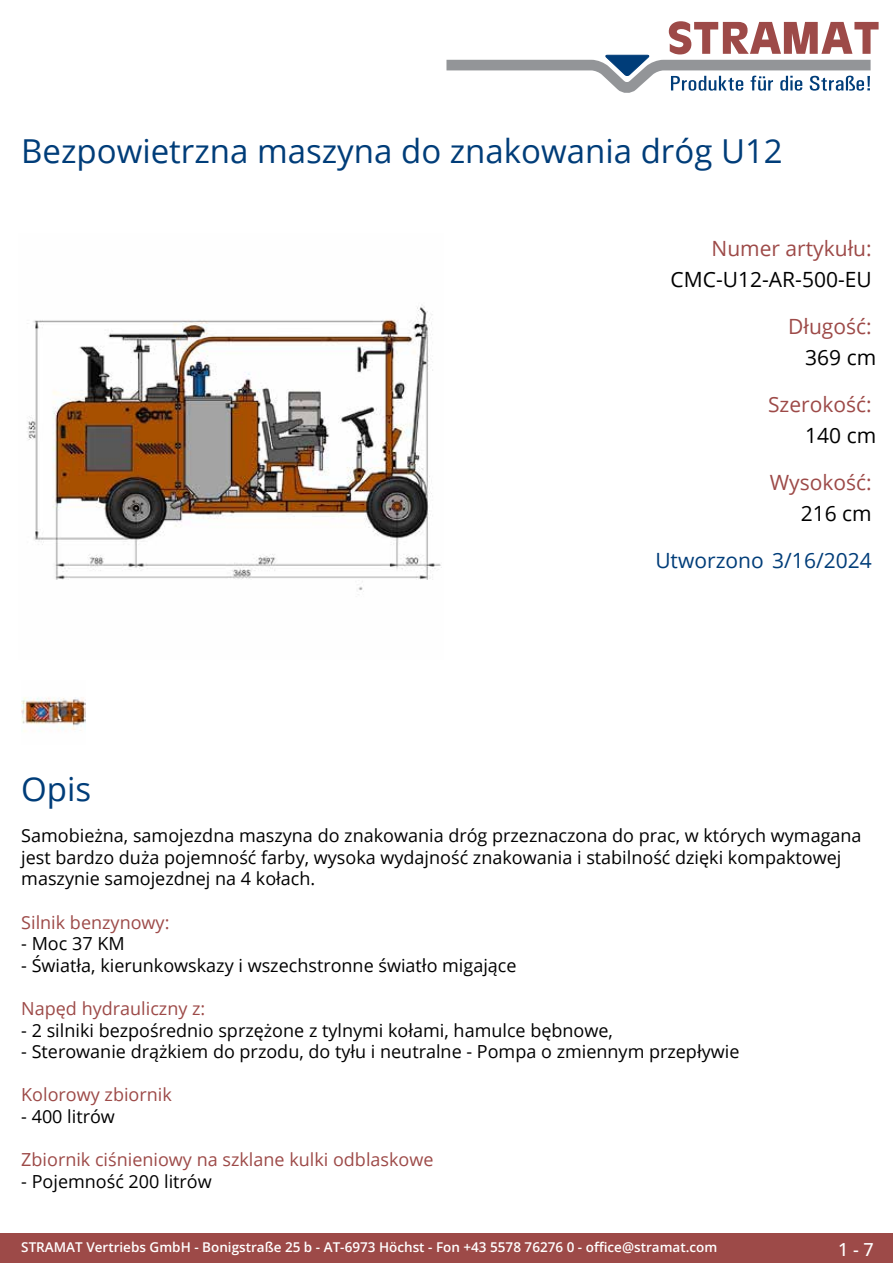
<style>
.page{position:relative;width:893px;height:1263px;background:#fff}
.page>*{position:absolute;margin:0;border:0;box-sizing:border-box;transform-origin:0 0}
.t1{font:33px "Open Sans";color:#003d79}
.t2{font:21px "Open Sans";color:#9d4a48}
.t3{font:21px "Open Sans";color:#000}
.t4{font:21px "Open Sans";color:#003d79}
.t5{font:18px/21.6px "Open Sans";color:#000}
.t6{font:18px "Open Sans";color:#9d4a48}
.t7{font:500 18px "Open Sans";color:#fff}
.t8{font:600 13.5px "Open Sans";color:#fff}
</style>
<div class="page">
<div style="left:0;top:1233px;width:893px;height:30px;background:#9d4a48"></div>
<svg style="left:446px;top:21px;width:433px;height:72px"></svg>
<img style="left:27px;top:304px;width:415px;height:291px">
<img style="left:21px;top:697px;width:64px;height:35px">
<h1 class="t1" style="left:21px;top:128px;width:763px">Bezpowietrzna maszyna do znakowania dróg U12</h1>
<p class="t2" style="left:711px;top:234px;width:162px">Numer artykułu:</p>
<p class="t3" style="left:671px;top:265px;width:203px">CMC-U12-AR-500-EU</p>
<p class="t2" style="left:788px;top:312px;width:85px">Długość:</p>
<p class="t3" style="left:805px;top:343px;width:73px">369 cm</p>
<p class="t2" style="left:768px;top:390px;width:105px">Szerokość:</p>
<p class="t3" style="left:805px;top:421px;width:73px">140 cm</p>
<p class="t2" style="left:770px;top:468px;width:104px">Wysokość:</p>
<p class="t3" style="left:801px;top:499px;width:73px">216 cm</p>
<p class="t4" style="left:655px;top:546px;width:218px">Utworzono 3/16/2024</p>
<h1 class="t1" style="left:21px;top:766px;width:72px">Opis</h1>
<p class="t5" style="left:21px;top:824px;width:842px">Samobieżna, samojezdna maszyna do znakowania dróg przeznaczona do prac, w których wymagana jest bardzo duża pojemność farby, wysoka wydajność znakowania i stabilność dzięki kompaktowej maszynie samojezdnej na 4 kołach.</p>
<p class="t6" style="left:21px;top:910px;width:150px">Silnik benzynowy:</p>
<p class="t5" style="left:21px;top:932px;width:105px">- Moc 37 KM</p>
<p class="t5" style="left:21px;top:954px;width:497px">- Światła, kierunkowskazy i wszechstronne światło migające</p>
<p class="t6" style="left:21px;top:996px;width:186px">Napęd hydrauliczny z:</p>
<p class="t5" style="left:21px;top:1019px;width:593px">- 2 silniki bezpośrednio sprzężone z tylnymi kołami, hamulce bębnowe,</p>
<p class="t5" style="left:21px;top:1040px;width:720px">- Sterowanie drążkiem do przodu, do tyłu i neutralne - Pompa o zmiennym przepływie</p>
<p class="t6" style="left:21px;top:1082px;width:152px">Kolorowy zbiornik</p>
<p class="t5" style="left:21px;top:1105px;width:95px">- 400 litrów</p>
<p class="t6" style="left:21px;top:1147px;width:414px">Zbiornik ciśnieniowy na szklane kulki odblaskowe</p>
<p class="t5" style="left:21px;top:1170px;width:192px">- Pojemność 200 litrów</p>
<p class="t8" style="left:21px;top:1238px;width:698px">STRAMAT Vertriebs GmbH - Bonigstraße 25 b - AT-6973 Höchst - Fon +43 5578 76276 0 - office@stramat.com</p>
<p class="t7" style="left:838px;top:1237px;width:37px">1 - 7</p>
</div>
